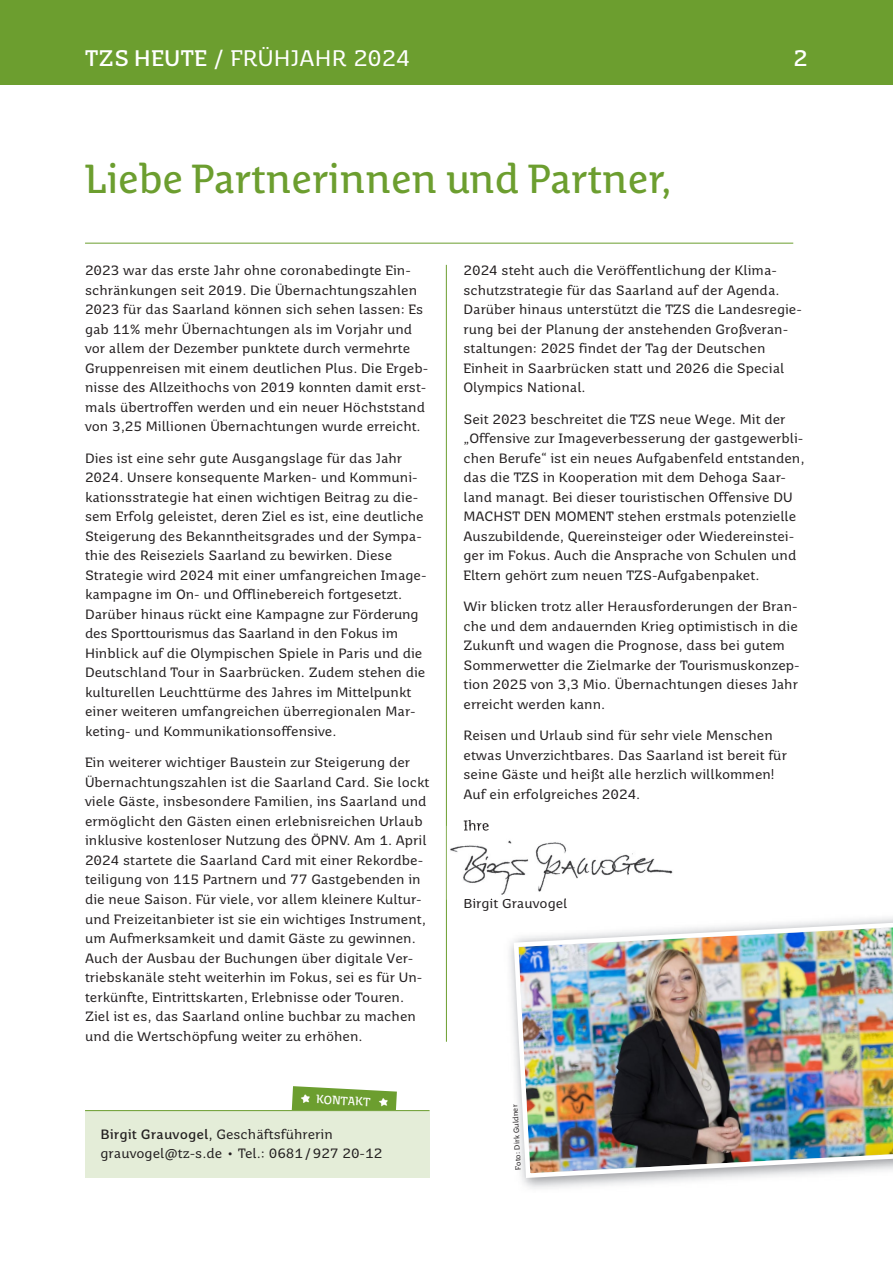
<style>
.page{position:relative;width:893px;height:1263px;background:#fff}
.page>*{position:absolute;margin:0;border:0;box-sizing:border-box;transform-origin:0 0}
.t1{font:40.5px "Saar 1450 Headline";color:#6c9e2f}
.t2{font:22.5px "Saar 1450 Text";letter-spacing:.01em;color:#fff}
.t3{font:700 22.5px "Saar 1450 Text";color:#fff}
.t4{font:13.5px/19.5px "Saar 1450 Text";color:#231f20}
.t5{font:12px "Saar 1450 Headline";color:#fff}
.t6{font:7.5px "Saar 1450 Text";color:#231f20}
.s1{font-weight:700}
</style>
<div class="page">
<div style="left:0;top:0;width:893px;height:84px;background:#6c9e2f"></div>
<hr style="left:446px;top:265px;width:1px;height:777px;background:#6c9e2f">
<hr style="left:85px;top:243px;width:708px;height:1px;background:#6c9e2f">
<img style="left:446px;top:826px;width:227px;height:74px">
<img style="left:464px;top:826px;width:25px;height:5px">
<img style="left:465px;top:899px;width:98px;height:1px">
<svg style="left:292px;top:1086px;width:105px;height:24px;background:#83ad4f"></svg>
<div style="left:85px;top:1110px;width:344px;height:68px;background:#e4edd8"></div>
<hr style="left:85px;top:1110px;width:344px;height:1px;background:#6c9e2f">
<img style="left:511px;top:920px;width:382px;height:260px">
<h2 class="t2" style="left:85px;top:49px;width:327px"><span class="s1">TZS HEUTE</span> / FRÜHJAHR 2024</h2>
<h2 class="t3" style="left:793px;top:49px;width:16px">2</h2>
<h1 class="t1" style="left:85px;top:163px;width:587px">Liebe Partnerinnen und Partner,</h1>
<p class="t4" style="left:85px;top:262px;width:345px">2023 war das erste Jahr ohne coronabedingte Ein&shy;schränkungen seit 2019. Die Übernachtungszahlen 2023 für das Saarland können sich sehen lassen: Es gab 11% mehr Übernachtungen als im Vorjahr und vor allem der Dezember punktete durch vermehrte Gruppenreisen mit einem deutlichen Plus. Die Ergeb&shy;nisse des Allzeithochs von 2019 konnten damit erst&shy;mals übertroffen werden und ein neuer Höchststand von 3,25 Millionen Übernachtungen wurde erreicht.</p>
<p class="t4" style="left:85px;top:450px;width:343px">Dies ist eine sehr gute Ausgangslage für das Jahr 2024. Unsere konsequente Marken- und Kommuni&shy;kationsstrategie hat einen wichtigen Beitrag zu die&shy;sem Erfolg geleistet, deren Ziel es ist, eine deutliche Steigerung des Bekanntheitsgrades und der Sympa&shy;thie des Reiseziels Saarland zu bewirken. Diese Strategie wird 2024 mit einer umfangreichen Image&shy;kampagne im On- und Offlinebereich fortgesetzt.<br>Darüber hinaus rückt eine Kampagne zur Förderung des Sporttourismus das Saarland in den Fokus im Hinblick auf die Olympischen Spiele in Paris und die Deutschland Tour in Saarbrücken. Zudem stehen die kulturellen Leuchttürme des Jahres im Mittelpunkt einer weiteren umfangreichen überregionalen Mar&shy;keting- und Kommunikationsoffensive.</p>
<p class="t4" style="left:85px;top:754px;width:346px">Ein weiterer wichtiger Baustein zur Steigerung der Übernachtungszahlen ist die Saarland Card. Sie lockt viele Gäste, insbesondere Familien, ins Saarland und ermöglicht den Gästen einen erlebnisreichen Urlaub inklusive kostenloser Nutzung des ÖPNV. Am 1. April 2024 startete die Saarland Card mit einer Rekordbe&shy;teiligung von 115 Partnern und 77 Gastgebenden in die neue Saison. Für viele, vor allem kleinere Kultur&shy;und Freizeitanbieter ist sie ein wichtiges Instrument, um Aufmerksamkeit und damit Gäste zu gewinnen.<br>Auch der Ausbau der Buchungen über digitale Ver&shy;triebskanäle steht weiterhin im Fokus, sei es für Un&shy;terkünfte, Eintrittskarten, Erlebnisse oder Touren.<br>Ziel ist es, das Saarland online buchbar zu machen und die Wertschöpfung weiter zu erhöhen.</p>
<p class="t5" style="left:317px;top:1094px;width:56px;rotate:3deg">KONTAKT</p>
<p class="t4" style="left:101px;top:1125px;width:283px"><span class="s1">Birgit Grauvogel</span>, Geschäftsführerin grauvogel@tz-s.de • Tel.: 0681 / 927 20-12</p>
<p class="t4" style="left:463px;top:262px;width:340px">2024 steht auch die Veröffentlichung der Klima&shy;schutzstrategie für das Saarland auf der Agenda.<br>Darüber hinaus unterstützt die TZS die Landesregie&shy;rung bei der Planung der anstehenden Großveran&shy;staltungen: 2025 findet der Tag der Deutschen Einheit in Saarbrücken statt und 2026 die Special Olympics National.</p>
<p class="t4" style="left:463px;top:411px;width:342px">Seit 2023 beschreitet die TZS neue Wege. Mit der „Offensive zur Imageverbesserung der gastgewerbli&shy;chen Berufe“ ist ein neues Aufgabenfeld entstanden, das die TZS in Kooperation mit dem Dehoga Saar&shy;land managt. Bei dieser touristischen Offensive DU MACHST DEN MOMENT stehen erstmals potenzielle Auszubildende, Quereinsteiger oder Wiedereinstei&shy;ger im Fokus. Auch die Ansprache von Schulen und Eltern gehört zum neuen TZS-Aufgabenpaket.</p>
<p class="t4" style="left:463px;top:598px;width:338px">Wir blicken trotz aller Herausforderungen der Bran&shy;che und dem andauernden Krieg optimistisch in die Zukunft und wagen die Prognose, dass bei gutem Sommerwetter die Zielmarke der Tourismuskonzep&shy;tion 2025 von 3,3 Mio. Übernachtungen dieses Jahr erreicht werden kann.</p>
<p class="t4" style="left:463px;top:727px;width:325px">Reisen und Urlaub sind für sehr viele Menschen etwas Unverzichtbares. Das Saarland ist bereit für seine Gäste und heißt alle herzlich willkommen!<br>Auf ein erfolgreiches 2024.</p>
<p class="t4" style="left:463px;top:817px;width:27px">Ihre</p>
<p class="t4" style="left:463px;top:895px;width:106px">Birgit Grauvogel</p>
<p class="t6" style="left:515px;top:1170px;width:67px;rotate:-93deg">Foto: Dirk Guldner</p>
</div>
